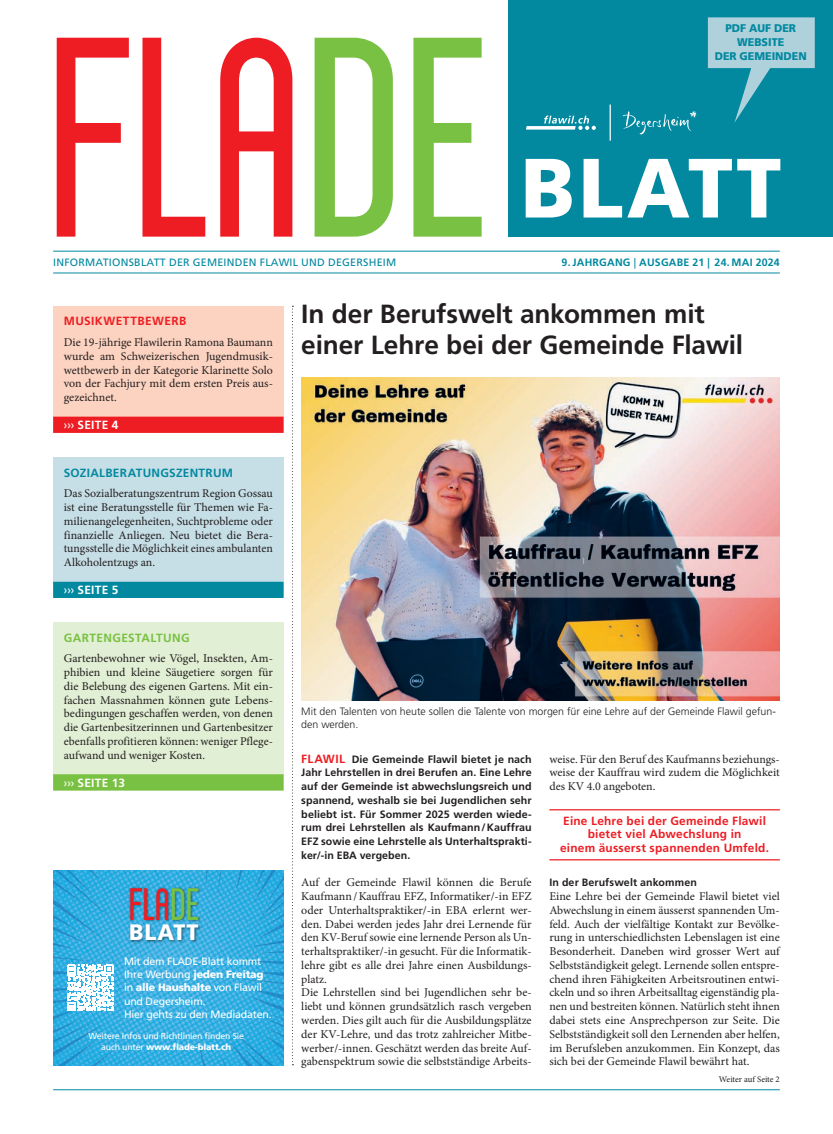
<style>
.page{position:relative;width:833px;height:1134px;background:#fff}
.page>*{position:absolute;margin:0;border:0;box-sizing:border-box;transform-origin:0 0}
.t1{font:284.12px "Sigward";color:#ee1d23;scale:.94 1}
.t2{font:900 84px "Frutiger LT Std";letter-spacing:.04em;color:#fff}
.t3{font:45.38px "Sigward";color:#ee1d23;scale:.94 1}
.t4{font:700 26.25px/31.2px "Frutiger LT Std";letter-spacing:-.005em;color:#231f20}
.t5{font:900 22.38px "Frutiger LT Std";letter-spacing:.04em;color:#fff}
.t6{font:11.88px/13.8px "Minion Pro";color:#231f20;text-align:justify}
.t7{font:700 11.88px/13.8px "Frutiger LT Std";letter-spacing:.02em;color:#ee1d23;text-align:center}
.t8{font:700 11.88px "Frutiger LT Std";letter-spacing:.02em;color:#fff}
.t9{font:700 11.88px "Frutiger LT Std";letter-spacing:.025em;color:#0289a0}
.t10{font:700 11.88px "Frutiger LT Std";letter-spacing:.035em;color:#79c142}
.t11{font:900 11.12px/13.9px "Frutiger LT Std";color:#0289a0;text-align:center;scale:.96 1}
.t12{font:700 10.62px/13.8px "Frutiger LT Std";letter-spacing:.005em;color:#231f20;text-align:justify}
.t13{font:10.62px/13.1px "Frutiger LT Std";letter-spacing:-.02em;color:#fff}
.t14{font:300 10.62px/13.8px "Frutiger LT Std";color:#231f20}
.t15{font:10.62px "Frutiger LT Std";letter-spacing:.02em;color:#0289a0}
.t16{font:700 10.62px "Frutiger LT Std";letter-spacing:.02em;color:#0289a0}
.t17{font:8.75px/10.5px "Frutiger LT Std";letter-spacing:-.02em;color:#fff;text-align:center}
.t18{font:8.75px "Minion Pro";letter-spacing:-.005em;color:#231f20}
.s1{color:#79c142}
.s2{font-weight:400}
.s3{font-weight:900}
.s4{font-size:11.88px;color:#ee1d23}
</style>
<div class="page">
<hr style="left:53px;top:251px;width:727px;height:1px;background:#0289a0">
<hr style="left:53px;top:272px;width:727px;height:1px;background:#0289a0">
<div style="left:508px;top:0;width:325px;height:237px;background:#0289a0"></div>
<svg style="left:526px;top:116px;width:70px;height:14px"></svg>
<svg style="left:622px;top:111px;width:75px;height:24px"></svg>
<hr style="left:609px;top:105px;width:2px;height:36px;background:#fff">
<svg style="left:708px;top:17px;width:106px;height:106px"></svg>
<hr style="left:53px;top:1089px;width:727px;height:1px;background:#0289a0">
<svg style="left:292px;top:306px;width:1px;height:759px"></svg>
<img style="left:53px;top:870px;width:230px;height:195px">
<svg style="left:67px;top:965px;width:46px;height:46px"></svg>
<div style="left:128px;top:886px;width:74px;height:57px;background:#231f20;opacity:.5"></div>
<hr style="left:549px;top:809px;width:231px;height:1px;background:#ee1d23">
<hr style="left:549px;top:859px;width:231px;height:1px;background:#ee1d23">
<div style="left:53px;top:306px;width:230px;height:127px;background:#fcd2c0"></div>
<div style="left:53px;top:417px;width:230px;height:16px;background:#ee1d23"></div>
<div style="left:53px;top:622px;width:230px;height:168px;background:#e1efd4"></div>
<div style="left:53px;top:774px;width:230px;height:16px;background:#79c142"></div>
<div style="left:53px;top:457px;width:230px;height:141px;background:#c6dee6"></div>
<div style="left:53px;top:582px;width:230px;height:16px;background:#0289a0"></div>
<img style="left:301px;top:378px;width:479px;height:323px">
<h1 class="t1" style="left:57px;top:18px;width:472px">FlA<span class="s1">DE</span></h1>
<p class="t15" style="left:53px;top:256px;width:344px">INFORMATIONSBLATT DER GEMEINDEN FLAWIL UND DEGERSHEIM</p>
<p class="t11" style="left:714px;top:21px;width:98px">PDF AUF DER<br>WEBSITE<br>DER GEMEINDEN</p>
<h2 class="t2" style="left:521px;top:137px;width:262px">BLATT</h2>
<p class="t16" style="left:561px;top:256px;width:220px">9.JAHRGANG <span class="s2">|</span> AUSGABE 21 | 24. MAI 2024</p>
<p class="t7" style="left:64px;top:314px;width:124px">MUSIKWETTBEWERB</p>
<p class="t6" style="left:64px;top:335px;width:211px">Die 19-jährige Flawilerin Ramona Baumann wurde am Schweizerischen Jugendmusik&shy;wettbewerb in der Kategorie Klarinette Solo von der Fachjury mit dem ersten Preis aus&shy;gezeichnet.</p>
<p class="t8" style="left:64px;top:418px;width:56px"><span class="s2">›››</span> SEITE 4</p>
<p class="t9" style="left:64px;top:465px;width:171px">SOZIALBERATUNGSZENTRUM</p>
<p class="t6" style="left:64px;top:487px;width:211px">Das Sozialberatungszentrum Region Gossau ist eine Beratungsstelle für Themen wie Fa&shy;milienangelegenheiten, Suchtprobleme oder finanzielle Anliegen. Neu bietet die Bera&shy;tungsstelle die Möglichkeit eines ambulanten Alkoholentzugs an.</p>
<p class="t8" style="left:64px;top:583px;width:56px"><span class="s2">›››</span> SEITE 5</p>
<p class="t10" style="left:64px;top:630px;width:127px">GARTENGESTALTUNG</p>
<p class="t6" style="left:64px;top:652px;width:211px">Gartenbewohner wie Vögel, Insekten, Am&shy;phibien und kleine Säugetiere sorgen für die Belebung des eigenen Gartens. Mit ein&shy;fachen Massnahmen können gute Lebens&shy;bedingungen geschaffen werden, von denen die Gartenbesitzerinnen und Gartenbesitzer ebenfalls profitieren können: weniger Pflege&shy;aufwand und weniger Kosten.</p>
<p class="t8" style="left:64px;top:775px;width:63px"><span class="s2">›››</span> SEITE 13</p>
<h3 class="t3" style="left:130px;top:885px;width:77px">FlA<span class="s1">DE</span></h3>
<h3 class="t5" style="left:129px;top:919px;width:71px">BLATT</h3>
<p class="t13" style="left:124px;top:955px;width:149px">Mit dem FLADE-Blatt kommt<br>Ihre Werbung <span class="s3">jeden Freitag </span>in <span class="s3">alle Haushalte</span> von Flawil und Degersheim.<br>Hier gehts zu den Mediadaten.</p>
<p class="t17" style="left:88px;top:1031px;width:157px">Weitere Infos und Richtlinien finden Sie auch unter <span class="s3">www.flade-blatt.ch</span></p>
<h3 class="t4" style="left:301px;top:298px;width:443px">In der Berufswelt ankommen mit einer Lehre bei der Gemeinde Flawil</h3>
<p class="t14" style="left:301px;top:704px;width:476px">Mit den Talenten von heute sollen die Talente von morgen für eine Lehre auf der Gemeinde Flawil gefun&shy;den werden.</p>
<p class="t12" style="left:301px;top:752px;width:232px"><span class="s4">FLAWIL</span> Die Gemeinde Flawil bietet je nach Jahr Lehrstellen in drei Berufen an. Eine Lehre auf der Gemeinde ist abwechslungsreich und spannend, weshalb sie bei Jugendlichen sehr beliebt ist. Für Sommer 2025 werden wiede&shy;rum drei Lehrstellen als Kaufmann/Kauffrau EFZ sowie eine Lehrstelle als Unterhaltsprakti&shy;ker/-in EBA vergeben.</p>
<p class="t6" style="left:301px;top:876px;width:232px;text-align:left">Auf der Gemeinde Flawil können die Berufe Kaufmann/Kauffrau EFZ, Informatiker/-in EFZ oder Unterhaltspraktiker/-in EBA erlernt wer&shy;den. Dabei werden jedes Jahr drei Lernende für den KV-Beruf sowie eine lernende Person als Un&shy;terhaltspraktiker/-in gesucht. Für die Informatik&shy;lehre gibt es alle drei Jahre einen Ausbildungs&shy;platz.<br>Die Lehrstellen sind bei Jugendlichen sehr be&shy;liebt und können grundsätzlich rasch vergeben werden. Dies gilt auch für die Ausbildungsplätze der KV-Lehre, und das trotz zahlreicher Mitbe&shy;werber/-innen. Geschätzt werden das breite Auf&shy;gabenspektrum sowie die selbstständige Arbeits-</p>
<p class="t6" style="left:549px;top:752px;width:232px">weise. Für den Beruf des Kaufmanns beziehungs&shy;weise der Kauffrau wird zudem die Möglichkeit des KV 4.0 angeboten.</p>
<p class="t7" style="left:560px;top:814px;width:210px">Eine Lehre bei der Gemeinde Flawil bietet viel Abwechslung in<br>einem äusserst spannenden Umfeld.</p>
<p class="t12" style="left:549px;top:876px;width:149px">In der Berufswelt ankommen</p>
<p class="t6" style="left:549px;top:890px;width:232px">Eine Lehre bei der Gemeinde Flawil bietet viel Abwechslung in einem äusserst spannenden Um&shy;feld. Auch der vielfältige Kontakt zur Bevölke&shy;rung in unterschiedlichsten Lebenslagen ist eine Besonderheit. Daneben wird grosser Wert auf Selbstständigkeit gelegt. Lernende sollen entspre&shy;chend ihren Fähigkeiten Arbeitsroutinen entwi&shy;ckeln und so ihren Arbeitsalltag eigenständig pla&shy;nen und bestreiten können. Natürlich steht ihnen dabei stets eine Ansprechperson zur Seite. Die Selbstständigkeit soll den Lernenden aber helfen, im Berufsleben anzukommen. Ein Konzept, das sich bei der Gemeinde Flawil bewährt hat.</p>
<p class="t18" style="left:719px;top:1073px;width:62px">Weiter auf Seite 2</p>
</div>
